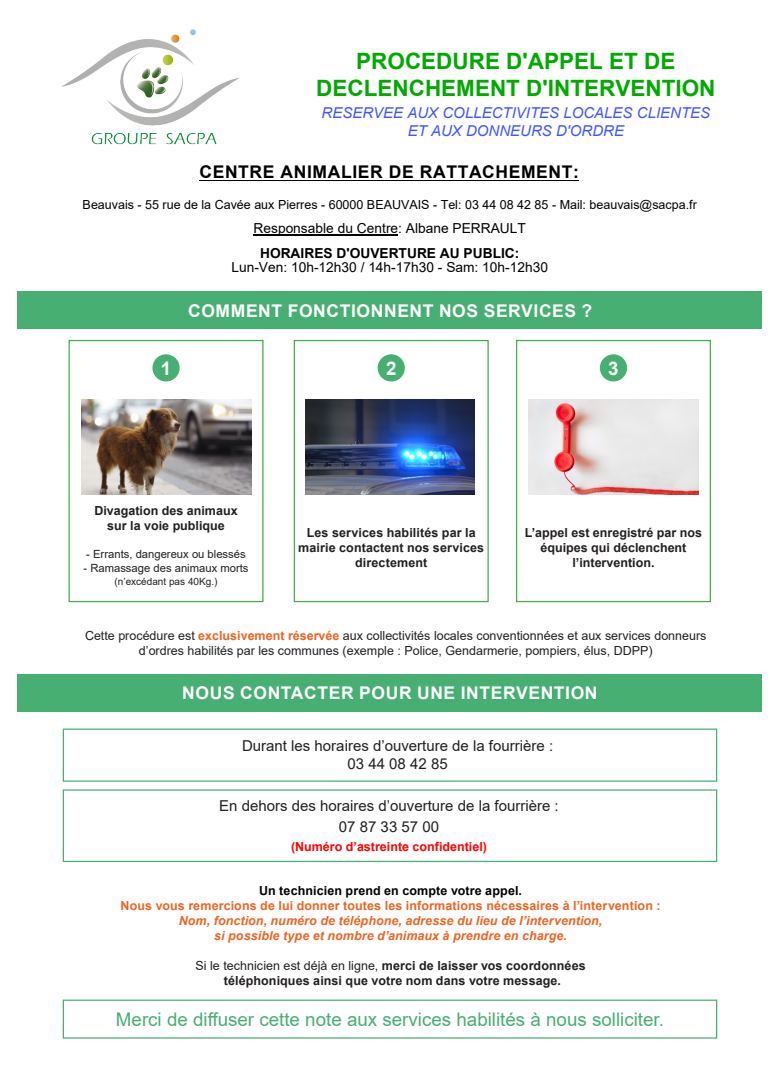
<style>
.page{position:relative;width:780px;height:1088px;background:#fff}
.page>*{position:absolute;margin:0;border:0;box-sizing:border-box;transform-origin:0 0}
.t1{font:700 22.5px/27px "Arial";color:#0a0;text-align:center}
.Style_de_paragraphe{font:18.75px "Arial";color:#48af72}
.Style_de_paragraphe-2{font:700 18.75px "Arial";color:#fff}
.t2{font:700 17.5px "Arial";letter-spacing:.035em;color:#fff}
.t3{font:700 17.5px "Arial";letter-spacing:.035em;color:#000}
.Style_de_paragraphe-3{font:15px/18px "Arial";color:#231f20;text-align:center}
.t4{font:italic 15px/18px "Arial";color:#4055ff;text-align:center}
.t5{font:13.75px/13.8px "Arial";color:#000;text-align:center}
.Style_de_paragraphe-4{font:12.5px/15px "Arial";color:#231f20;text-align:center}
.Style_de_paragraphe-5{font:700 12.5px/15px "Arial";letter-spacing:.005em;color:#231f20;text-align:center}
.Style_de_paragraphe-6{font:italic 700 12.5px "Arial";letter-spacing:.005em;color:#ed6523}
.t6{font:12.5px "Arial";color:#000}
.Style_de_paragraphe-7{font:700 12.5px "Arial";letter-spacing:.01em;color:#ed6523}
.Style_de_paragraphe-8{font:700 12.5px "Arial";letter-spacing:.01em;color:#000}
.Style_de_paragraphe-9{font:700 12.5px "Arial";color:#f00}
.Style_de_paragraphe-10{font:11.25px "Arial";color:#231f20}
.Style_de_paragraphe-11{font:10px "Arial";color:#231f20}
.s1{font-weight:700}
.s2{font-style:inherit}
.s3{font-weight:700;color:#ed6523}
</style>
<div class="page">
<img style="left:61px;top:29px;width:178px;height:116px">
<div style="left:18px;top:291px;width:744px;height:38px;background:#48af72"></div>
<div style="left:69px;top:340px;width:194px;height:262px;border:1px solid #40ae49"></div>
<div style="left:516px;top:340px;width:195px;height:262px;border:1px solid #40ae49"></div>
<div style="left:18px;top:674px;width:744px;height:37px;background:#48af72"></div>
<div style="left:63px;top:728px;width:654px;height:54px;border:1px solid #48af72"></div>
<div style="left:63px;top:789px;width:654px;height:73px;border:1px solid #48af72"></div>
<div style="left:63px;top:999px;width:654px;height:39px;border:1px solid #48af72"></div>
<img style="left:81px;top:400px;width:170px;height:95px">
<img style="left:305px;top:400px;width:170px;height:95px">
<img style="left:528px;top:400px;width:170px;height:95px">
<div style="left:153px;top:355px;width:26px;height:26px;background:#48af72;border-radius:50%"></div>
<div style="left:152px;top:354px;width:28px;height:27px;border:1px solid #48af72;border-radius:50%"></div>
<div style="left:378px;top:355px;width:26px;height:26px;background:#48af72;border-radius:50%"></div>
<div style="left:377px;top:354px;width:28px;height:27px;border:1px solid #48af72;border-radius:50%"></div>
<div style="left:600px;top:355px;width:26px;height:26px;background:#48af72;border-radius:50%"></div>
<div style="left:600px;top:354px;width:27px;height:27px;border:1px solid #48af72;border-radius:50%"></div>
<div style="left:294px;top:340px;width:194px;height:262px;border:1px solid #40ae49"></div>
<hr style="left:254px;top:235px;width:144px;height:1px;background:#000">
<hr style="left:199px;top:180px;width:380px;height:1px;background:#000">
<h1 class="t1" style="left:316px;top:48px;width:401px">PROCEDURE D'APPEL ET DE<br>DECLENCHEMENT D'INTERVENTION</h1>
<p class="t4" style="left:321px;top:103px;width:390px">RESERVEE AUX COLLECTIVITES LOCALES CLIENTES<br>ET AUX DONNEURS D'ORDRE</p>
<h3 class="t3" style="left:199px;top:159px;width:381px">CENTRE ANIMALIER DE RATTACHEMENT:</h3>
<p class="t6" style="left:83px;top:196px;width:615px">Beauvais - 55 rue de la Cavée aux Pierres - 60000 BEAUVAIS - Tel: 03 44 08 42 85 - Mail: beauvais@sacpa.fr</p>
<p class="t5" style="left:253px;top:221px;width:274px">Responsable du Centre: Albane PERRAULT</p>
<p class="t5" style="left:231px;top:246px;width:318px"><span class="s1">HORAIRES D'OUVERTURE AU PUBLIC:<br></span><span class="s2">Lun-Ven:</span> 10h-12h30 / 14h-17h30 - Sam: 10h-12h30</p>
<p class="t2" style="left:188px;top:298px;width:405px">COMMENT FONCTIONNENT NOS SERVICES ?</p>
<p class="Style_de_paragraphe-2" style="left:161px;top:355px;width:12px">1</p>
<p class="Style_de_paragraphe-2" style="left:386px;top:355px;width:12px">2</p>
<p class="Style_de_paragraphe-2" style="left:608px;top:355px;width:12px">3</p>
<p class="Style_de_paragraphe-5" style="left:94px;top:503px;width:145px">Divagation des animaux</p>
<p class="Style_de_paragraphe-5" style="left:107px;top:518px;width:119px">sur la voie publique</p>
<p class="Style_de_paragraphe-10" style="left:86px;top:546px;width:161px">- Errants, dangereux ou blessés</p>
<p class="Style_de_paragraphe-10" style="left:83px;top:560px;width:167px">- Ramassage des animaux morts</p>
<p class="Style_de_paragraphe-11" style="left:115px;top:575px;width:104px">(n’excédant pas 40Kg.)</p>
<p class="Style_de_paragraphe-5" style="left:298px;top:525px;width:187px">Les services habilités par la mairie contactent nos services directement</p>
<p class="Style_de_paragraphe-5" style="left:525px;top:525px;width:179px">L’appel est enregistré par nos équipes qui déclenchent</p>
<p class="Style_de_paragraphe-5" style="left:572px;top:555px;width:83px">l’intervention.</p>
<p class="Style_de_paragraphe-4" style="left:85px;top:628px;width:623px">Cette procédure est <span class="s3">exclusivement réservée</span> aux collectivités locales conventionnées et aux services donneurs d’ordres habilités par les communes (exemple : Police, Gendarmerie, pompiers, élus, DDPP)</p>
<p class="t2" style="left:182px;top:680px;width:417px">NOUS CONTACTER POUR UNE INTERVENTION</p>
<p class="Style_de_paragraphe-3" style="left:242px;top:736px;width:312px">Durant les horaires d’ouverture de la fourrière <span class="s2">:<br></span>03 44 08 42 85</p>
<p class="Style_de_paragraphe-3" style="left:219px;top:794px;width:341px;line-height:21.4px">En dehors des horaires d’ouverture de la fourrière :<br>07 87 33 57 00</p>
<p class="Style_de_paragraphe-9" style="left:291px;top:837px;width:197px">(Numéro d’astreinte confidentiel)</p>
<p class="Style_de_paragraphe-8" style="left:259px;top:882px;width:264px">Un technicien prend en compte votre appel.</p>
<p class="Style_de_paragraphe-7" style="left:121px;top:897px;width:541px">Nous vous remercions de lui donner toutes les informations nécessaires à l’intervention :</p>
<p class="Style_de_paragraphe-6" style="left:179px;top:912px;width:425px">Nom, fonction, numéro de téléphone, adresse du lieu de l’intervention,</p>
<p class="Style_de_paragraphe-6" style="left:214px;top:927px;width:354px">si possible type et nombre d’animaux à prendre en charge.</p>
<p class="Style_de_paragraphe-4" style="left:195px;top:958px;width:392px">Si le technicien est déjà en ligne, <span class="s1">merci de laisser vos coordonnées</span></p>
<p class="Style_de_paragraphe-5" style="left:224px;top:973px;width:339px">téléphoniques ainsi que votre nom dans votre message.</p>
<p class="Style_de_paragraphe" style="left:116px;top:1006px;width:549px">Merci de diffuser cette note aux services habilités à nous solliciter.</p>
</div>
